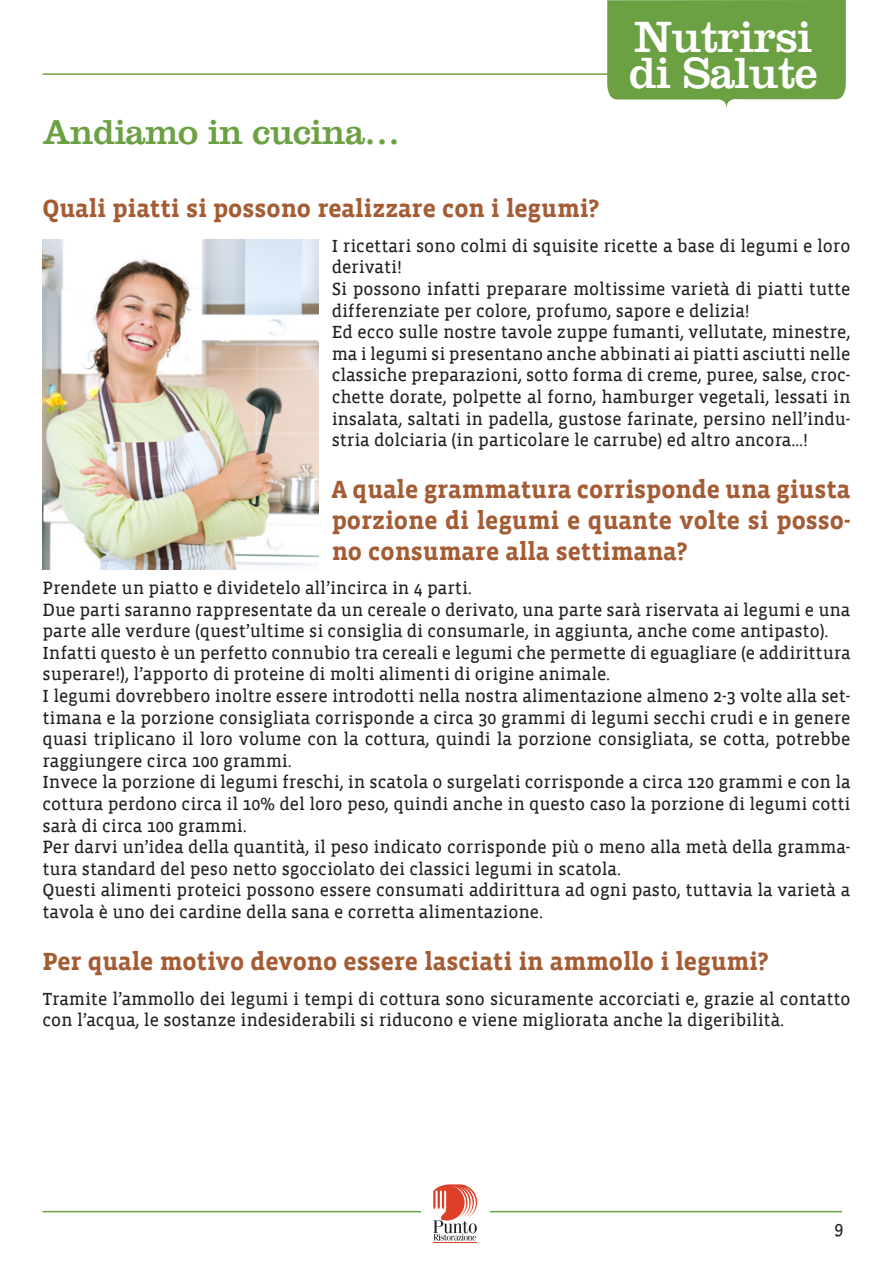
<style>
.page{position:relative;width:893px;height:1263px;background:#fff}
.page>*{position:absolute;margin:0;border:0;box-sizing:border-box;transform-origin:0 0}
.t1{font:45.45px "Clarendon";letter-spacing:-.02em;color:#fff}
.t2{font:36px "Clarendon";letter-spacing:-.02em;color:#6ba043}
.Domande{font:700 25.5px/30.6px "Vista Slab";color:#a45c34;text-align:justify}
.t3{font:18px/21.6px "Vista Slab Reg";color:#231f20}
</style>
<div class="page">
<hr style="left:43px;top:1211px;width:799px;height:1px;background:#6ba043">
<hr style="left:43px;top:73px;width:799px;height:2px;background:#6ba043">
<div style="left:421px;top:1182px;width:68px;height:60px;background:#fff"></div>
<hr style="left:433px;top:1242px;width:44px;height:1px;background:#dd3f27">
<svg style="left:433px;top:1184px;width:44px;height:56px"></svg>
<svg style="left:607px;top:0;width:239px;height:108px;background:#77a752"></svg>
<img style="left:43px;top:240px;width:276px;height:330px">
<p class="t2" style="left:43px;top:110px;width:359px">Andiamo in cucina…</p>
<p class="t1" style="left:634px;top:10px;width:180px">Nutrirsi</p>
<p class="t1" style="left:629px;top:46px;width:190px">di Salute</p>
<p class="Domande" style="left:43px;top:194px;width:558px">Quali piatti si possono realizzare con i legumi?</p>
<p class="t3" style="left:332px;top:235px;width:520px">I ricettari sono colmi di squisite ricette a base di legumi e loro derivati!</p>
<p class="t3" style="left:332px;top:279px;width:520px">Si possono infatti preparare moltissime varietà di piatti tutte differenziate per colore, profumo, sapore e delizia!</p>
<p class="t3" style="left:332px;top:322px;width:520px;text-align:justify">Ed ecco sulle nostre tavole zuppe fumanti, vellutate, minestre, ma i legumi si presentano anche abbinati ai piatti asciutti nelle classiche preparazioni, sotto forma di creme, puree, salse, croc&shy;chette dorate, polpette al forno, hamburger vegetali, lessati in insalata, saltati in padella, gustose farinate, persino nell’indu&shy;stria dolciaria (in particolare le carrube) ed altro ancora…!</p>
<p class="Domande" style="left:332px;top:475px;width:520px">A quale grammatura corrisponde una giusta porzione di legumi e quante volte si posso&shy;no consumare alla settimana?</p>
<p class="t3" style="left:43px;top:578px;width:431px">Prendete un piatto e dividetelo all’incirca in 4 parti.</p>
<p class="t3" style="left:43px;top:599px;width:809px">Due parti saranno rappresentate da un cereale o derivato, una parte sarà riservata ai legumi e una parte alle verdure (quest’ultime si consiglia di consumarle, in aggiunta, anche come antipasto).</p>
<p class="t3" style="left:43px;top:642px;width:809px">Infatti questo è un perfetto connubio tra cereali e legumi che permette di eguagliare (e addirittura superare!), l’apporto di proteine di molti alimenti di origine animale.</p>
<p class="t3" style="left:43px;top:686px;width:809px;text-align:justify">I legumi dovrebbero inoltre essere introdotti nella nostra alimentazione almeno 2-3 volte alla set&shy;timana e la porzione consigliata corrisponde a circa 30 grammi di legumi secchi crudi e in genere quasi triplicano il loro volume con la cottura, quindi la porzione consigliata, se cotta, potrebbe raggiungere circa 100 grammi.</p>
<p class="t3" style="left:43px;top:772px;width:809px;text-align:justify">Invece la porzione di legumi freschi, in scatola o surgelati corrisponde a circa 120 grammi e con la cottura perdono circa il 10% del loro peso, quindi anche in questo caso la porzione di legumi cotti sarà di circa 100 grammi.</p>
<p class="t3" style="left:43px;top:837px;width:809px">Per darvi un’idea della quantità, il peso indicato corrisponde più o meno alla metà della gramma&shy;tura standard del peso netto sgocciolato dei classici legumi in scatola.</p>
<p class="t3" style="left:43px;top:880px;width:809px">Questi alimenti proteici possono essere consumati addirittura ad ogni pasto, tuttavia la varietà a tavola è uno dei cardine della sana e corretta alimentazione.</p>
<p class="Domande" style="left:43px;top:947px;width:728px">Per quale motivo devono essere lasciati in ammollo i legumi?</p>
<p class="t3" style="left:43px;top:988px;width:809px">Tramite l’ammollo dei legumi i tempi di cottura sono sicuramente accorciati e, grazie al contatto con l’acqua, le sostanze indesiderabili si riducono e viene migliorata anche la digeribilità.</p>
<p class="t3" style="left:834px;top:1218px;width:10px">9</p>
</div>
